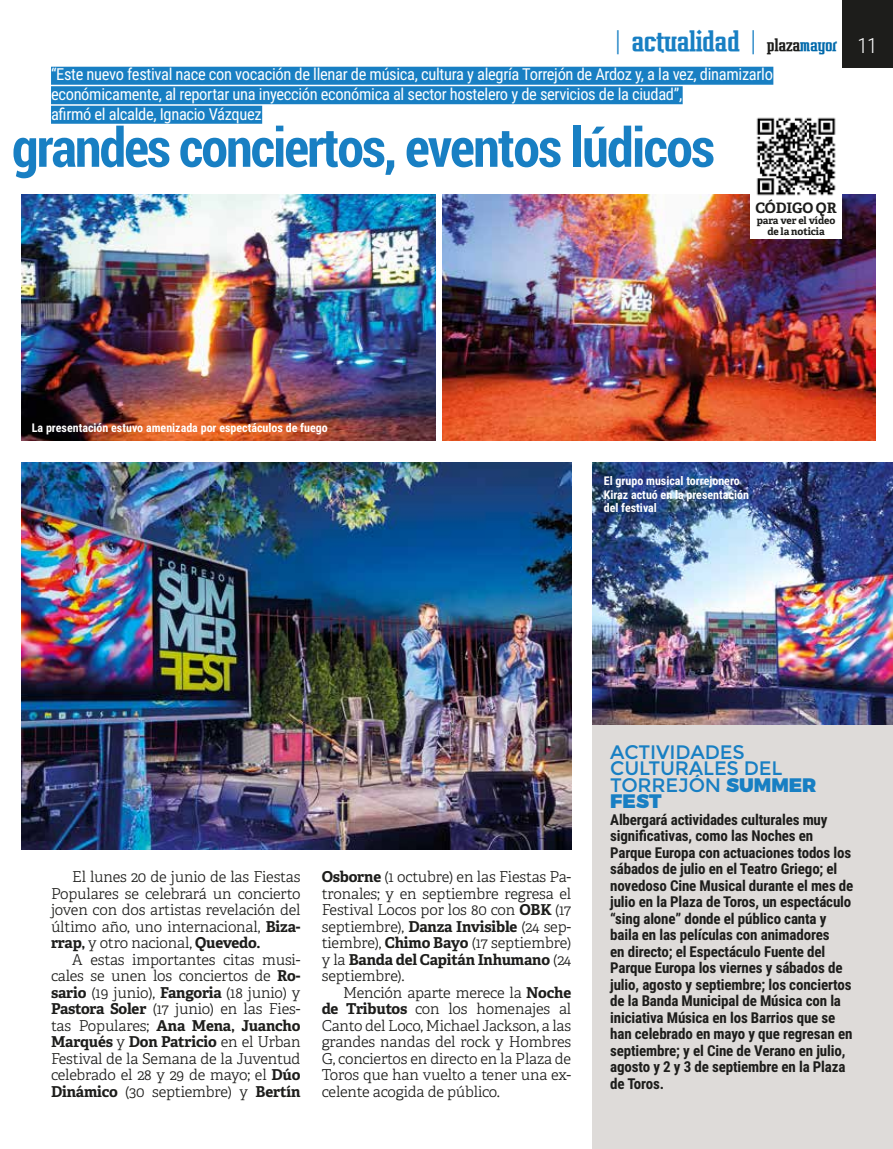
<style>
.page{position:relative;width:893px;height:1149px;background:#fff}
.page>*{position:absolute;margin:0;border:0;box-sizing:border-box;transform-origin:0 0}
.t1{font:700 condensed 54px "Roboto";letter-spacing:-.035em;color:#187fc3}
.t2{font:700 27px "Vahika";letter-spacing:-.02em;color:#187fc3}
.t3{font:19.5px/16.5px "Montserrat";letter-spacing:-.01em;color:#187fc3}
.t4{font:16.5px/19.5px "Roboto Condensed";letter-spacing:-.02em;color:#fff}
.t5{font:300 15px/16.5px "Adelle";letter-spacing:-.01em;color:#1d1d1b;text-align:justify}
.t6{font:700 15px/16.5px "Roboto Condensed";letter-spacing:-.01em;color:#1d1d1b}
.t7{font:700 14.4px "Adelle";letter-spacing:-.01em;color:#1d1d1b}
.t8{font:700 12px/13.5px "Roboto Condensed";color:#fff}
.t9{font:700 10.2px/10.8px "Adelle";letter-spacing:-.01em;color:#1d1d1b;text-align:center}
.s1{font-weight:400}
.s2{font-size:16.5px;color:#1d1d1b}
.s3{font-size:16.5px;color:#0069ab}
.s4{font-family:"Roboto Condensed";font-weight:300;font-size:21px;color:#fff}
.s5{font-weight:700}
.s6{font-weight:900}
</style>
<div class="page">
<div style="left:842px;top:0;width:51px;height:68px;background:#1d1d1b"></div>
<div style="left:592px;top:700px;width:301px;height:448px;background:#dedbd9"></div>
<img style="left:21px;top:194px;width:415px;height:247px">
<img style="left:442px;top:194px;width:433px;height:247px">
<img style="left:592px;top:462px;width:301px;height:262px">
<img style="left:21px;top:462px;width:550px;height:387px">
<img style="left:750px;top:117px;width:92px;height:81px">
<div style="left:750px;top:198px;width:92px;height:41px;background:#fff"></div>
<div style="left:51px;top:67px;width:722px;height:18px;background:#187fc3"></div>
<div style="left:51px;top:86px;width:632px;height:18px;background:#187fc3"></div>
<div style="left:51px;top:106px;width:211px;height:18px;background:#187fc3"></div>
<h2 class="t2" style="left:615px;top:24px;width:263px"><span class="s1">|</span> actualidad <span class="s1">|</span> <span class="s2">plaza</span><span class="s3">mayor</span> <span class="s4">11</span></h2>
<p class="t4" style="left:51px;top:64px;width:723px">“Este nuevo festival nace con vocación de llenar de música, cultura y alegría Torrejón de Ardoz y, a la vez, dinamizarlo económicamente, al reportar una inyección económica al sector hostelero y de servicios de la ciudad”,<br>afirmó el alcalde, Ignacio Vázquez</p>
<h1 class="t1" style="left:12px;top:110px;width:704px">grandes conciertos, eventos lúdicos</h1>
<p class="t7" style="left:755px;top:199px;width:83px">CÓDIGO QR</p>
<p class="t9" style="left:757px;top:215px;width:80px">para ver el vídeo de la noticia</p>
<p class="t8" style="left:32px;top:420px;width:297px">La presentación estuvo amenizada por espectáculos de fuego</p>
<p class="t8" style="left:604px;top:473px;width:147px">El grupo musical torrejonero<br>Kiraz actuó en la presentación del festival</p>
<p class="t5" style="left:51px;top:868px;width:251px;text-indent:21px">El lunes 20 de junio de las Fiestas Populares se celebrará un concierto joven con dos artistas revelación del último año, uno internacional, <span class="s5">Biza&shy;rrap,</span> y otro nacional, <span class="s5">Quevedo.</span></p>
<p class="t5" style="left:51px;top:950px;width:251px;text-indent:21px">A estas importantes citas musi&shy;cales se unen los conciertos de <span class="s5">Ro&shy;sario</span> (19 junio), <span class="s5">Fangoria</span> (18 junio) y <span class="s5">Pastora Soler</span> (17 junio) en las Fies&shy;tas Populares; <span class="s5">Ana Mena, Juancho Marqués</span> y <span class="s5">Don Patricio</span> en el Urban Festival de la Semana de la Juventud celebrado el 28 y 29 de mayo; el <span class="s5">Dúo Dinámico</span> (30 septiembre) y <span class="s5">Bertín</span></p>
<p class="t5" style="left:322px;top:868px;width:251px"><span class="s5">Osborne</span> (1 octubre) en las Fiestas Pa&shy;tronales; y en septiembre regresa el Festival Locos por los 80 con <span class="s5">OBK</span> (17 septiembre), <span class="s5">Danza Invisible</span> (24 sep&shy;tiembre), <span class="s5">Chimo Bayo</span> (17 septiembre) y la <span class="s5">Banda del Capitán Inhumano</span> (24 septiembre).</p>
<p class="t5" style="left:322px;top:983px;width:251px;text-indent:21px">Mención aparte merece la <span class="s5">Noche de Tributos</span> con los homenajes al Canto del Loco, Michael Jackson, a las grandes nandas del rock y Hombres G, conciertos en directo en la Plaza de Toros que han vuelto a tener una ex&shy;celente acogida de público.</p>
<h3 class="t3" style="left:610px;top:743px;width:208px">ACTIVIDADES<br>CULTURALES DEL<br>TORREJÓN <span class="s6">SUMMER<br>FEST</span></h3>
<p class="t6" style="left:610px;top:810px;width:245px">Albergará actividades culturales muy significativas, como las Noches en Parque Europa con actuaciones todos los sábados de julio en el Teatro Griego; el novedoso Cine Musical durante el mes de julio en la Plaza de Toros, un espectáculo “sing alone” donde el público canta y baila en las películas con animadores<br>en directo; el Espectáculo Fuente del Parque Europa los viernes y sábados de julio, agosto y septiembre; los conciertos de la Banda Municipal de Música con la iniciativa Música en los Barrios que se han celebrado en mayo y que regresan en septiembre; y el Cine de Verano en julio, agosto y 2 y 3 de septiembre en la Plaza de Toros.</p>
</div>
